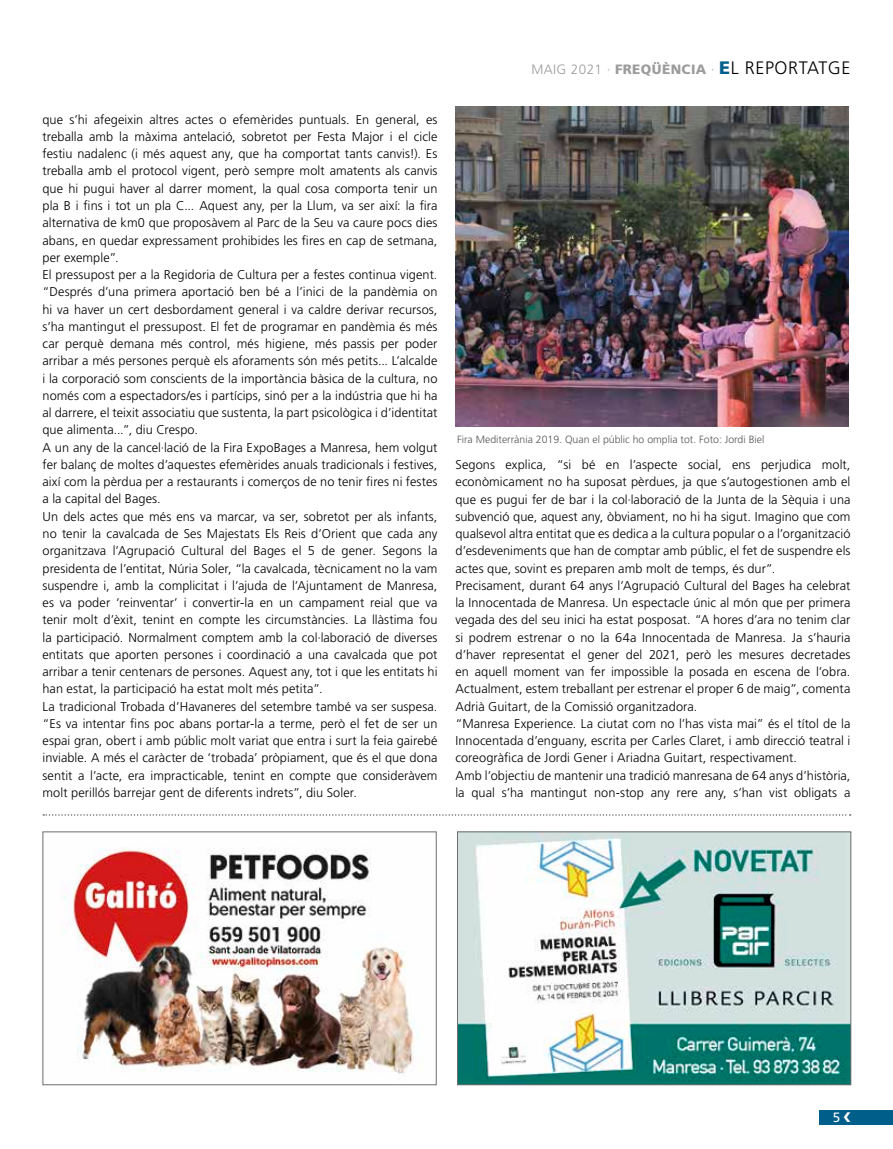
<style>
.page{position:relative;width:893px;height:1149px;background:#fff}
.page>*{position:absolute;margin:0;border:0;box-sizing:border-box;transform-origin:0 0}
.t1{font:300 18px "Frutiger CE";letter-spacing:.03em;color:#000}
.t2{font:13.5px "Frutiger CE";color:#fff}
.t3{font:300 12.75px/17.2px "Frutiger";letter-spacing:.005em;color:#000}
.t4{font:300 10.5px "Frutiger CE";color:#565655}
.s1{font-size:13.5px;color:#9c9c9c}
.s2{font-weight:900;font-size:13.5px;color:#9c9c9c}
.s3{font-weight:900;color:#005e8a}
</style>
<div class="page">
<div style="left:820px;top:1109px;width:73px;height:15px;background:#005e8a"></div>
<img style="left:459px;top:833px;width:390px;height:249px">
<div style="left:457px;top:831px;width:394px;height:253px;border:1px solid #6e6e6e"></div>
<img style="left:63px;top:848px;width:356px;height:226px">
<div style="left:43px;top:831px;width:394px;height:253px;border:1px solid #6e6e6e"></div>
<svg style="left:43px;top:814px;width:808px;height:1px"></svg>
<img style="left:455px;top:106px;width:394px;height:321px">
<p class="t3" style="left:43px;top:110px;width:396px">que s’hi afegeixin altres actes o efemèrides puntuals. En general, es treballa amb la màxima antelació, sobretot per Festa Major i el cicle festiu nadalenc (i més aquest any, que ha comportat tants canvis!). Es treballa amb el protocol vigent, però sempre molt amatents als canvis que hi pugui haver al darrer moment, la qual cosa comporta tenir un pla B i fins i tot un pla C... Aquest any, per la Llum, va ser així: la fira alternativa de km0 que proposàvem al Parc de la Seu va caure pocs dies abans, en quedar expressament prohibides les fires en cap de setmana, per exemple”.<br>El pressupost per a la Regidoria de Cultura per a festes continua vigent. “Després d’una primera aportació ben bé a l’inici de la pandèmia on hi va haver un cert desbordament general i va caldre derivar recursos, s’ha mantingut el pressupost. El fet de programar en pandèmia és més car perquè demana més control, més higiene, més passis per poder arribar a més persones perquè els aforaments són més petits... L’alcalde i la corporació som conscients de la importància bàsica de la cultura, no només com a espectadors/es i partícips, sinó per a la indústria que hi ha al darrere, el teixit associatiu que sustenta, la part psicològica i d’identitat que alimenta...”, diu Crespo.<br>A un any de la cancel·lació de la Fira ExpoBages a Manresa, hem volgut fer balanç de moltes d’aquestes efemèrides anuals tradicionals i festives, així com la pèrdua per a restaurants i comerços de no tenir fires ni festes a la capital del Bages.<br>Un dels actes que més ens va marcar, va ser, sobretot per als infants, no tenir la cavalcada de Ses Majestats Els Reis d’Orient que cada any organitzava l’Agrupació Cultural del Bages el 5 de gener. Segons la presidenta de l’entitat, Núria Soler, “la cavalcada, tècnicament no la vam suspendre i, amb la complicitat i l’ajuda de l’Ajuntament de Manresa, es va poder ‘reinventar’ i convertir-la en un campament reial que va tenir molt d’èxit, tenint en compte les circumstàncies. La llàstima fou la participació. Normalment comptem amb la col·laboració de diverses entitats que aporten persones i coordinació a una cavalcada que pot arribar a tenir centenars de persones. Aquest any, tot i que les entitats hi han estat, la participació ha estat molt més petita”.<br>La tradicional Trobada d’Havaneres del setembre també va ser suspesa. “Es va intentar fins poc abans portar-la a terme, però el fet de ser un espai gran, obert i amb públic molt variat que entra i surt la feia gairebé inviable. A més el caràcter de ‘trobada’ pròpiament, que és el que dona sentit a l’acte, era impracticable, tenint en compte que consideràvem molt perillós barrejar gent de diferents indrets”, diu Soler.</p>
<h1 class="t1" style="left:531px;top:57px;width:321px"><span class="s1">Maig 2021 ·</span> <span class="s2">FREQÜÈNCIA</span> <span class="s1">·</span> <span class="s3">E</span>l reportatge</h1>
<p class="t4" style="left:457px;top:433px;width:309px">Fira Mediterrània 2019. Quan el públic ho omplia tot. Foto: Jordi Biel</p>
<p class="t3" style="left:455px;top:456px;width:396px">Segons explica, “si bé en l’aspecte social, ens perjudica molt, econòmicament no ha suposat pèrdues, ja que s’autogestionen amb el que es pugui fer de bar i la col·laboració de la Junta de la Sèquia i una subvenció que, aquest any, òbviament, no hi ha sigut. Imagino que com qualsevol altra entitat que es dedica a la cultura popular o a l’organització d’esdeveniments que han de comptar amb públic, el fet de suspendre els actes que, sovint es preparen amb molt de temps, és dur”.<br>Precisament, durant 64 anys l’Agrupació Cultural del Bages ha celebrat la Innocentada de Manresa. Un espectacle únic al món que per primera vegada des del seu inici ha estat posposat. “A hores d’ara no tenim clar si podrem estrenar o no la 64a Innocentada de Manresa. Ja s’hauria d’haver representat el gener del 2021, però les mesures decretades en aquell moment van fer impossible la posada en escena de l’obra.<br>Actualment, estem treballant per estrenar el proper 6 de maig”, comenta Adrià Guitart, de la Comissió organitzadora.<br>“Manresa Experience. La ciutat com no l’has vista mai” és el títol de la Innocentada d’enguany, escrita per Carles Claret, i amb direcció teatral i coreogràfica de Jordi Gener i Ariadna Guitart, respectivament.<br>Amb l’objectiu de mantenir una tradició manresana de 64 anys d’història, la qual s’ha mantingut non-stop any rere any, s’han vist obligats a</p>
<p class="t2" style="left:833px;top:1109px;width:9px">5</p>
</div>
